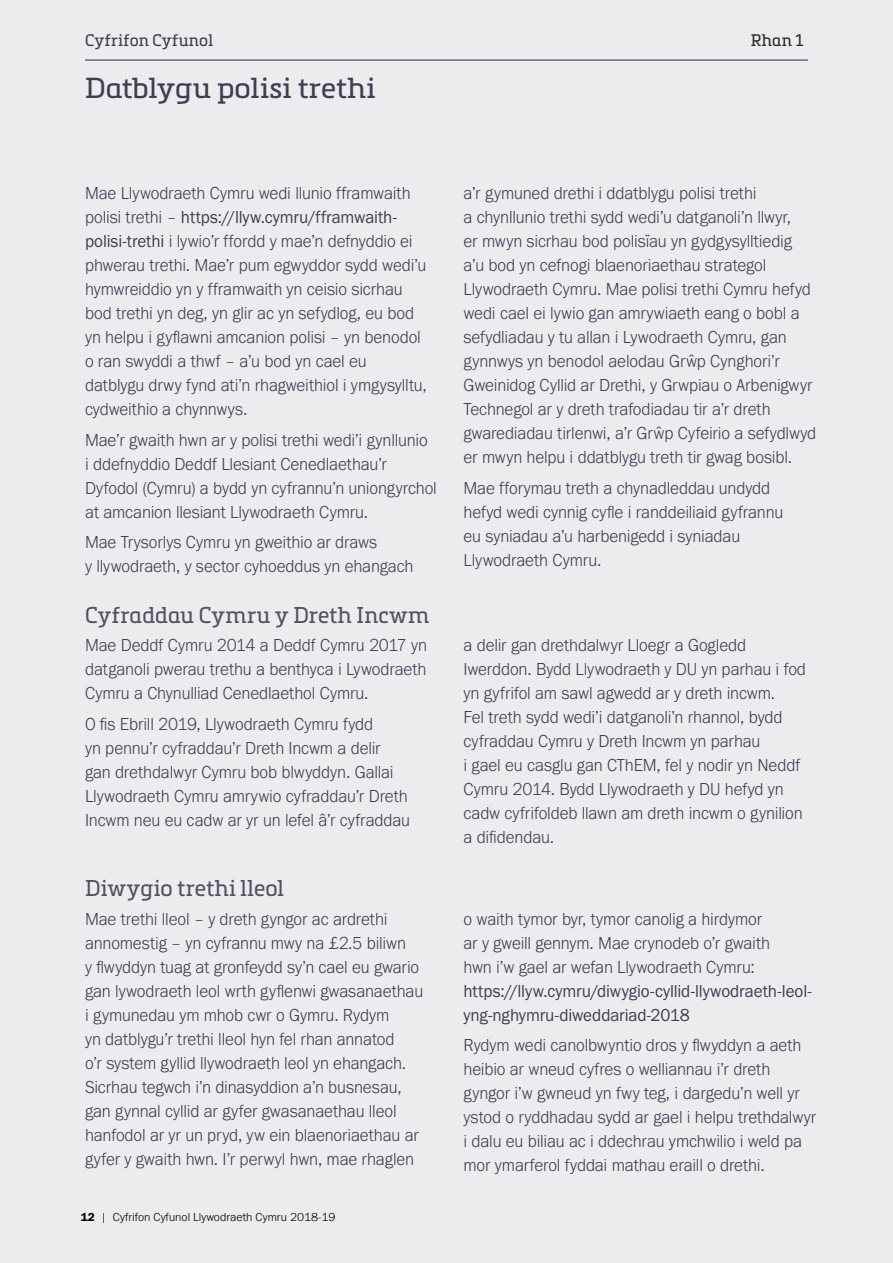
<style>
.page{position:relative;width:893px;height:1263px;background:#ececee}
.page>*{position:absolute;margin:0;border:0;box-sizing:border-box;transform-origin:0 0}
.H1_Heading{font:28.5px "Metronic Slab Pro";letter-spacing:.005em;color:#3d3e52}
.H2_Sub_heading{font:22.5px "Metronic Slab Pro";letter-spacing:.015em;color:#505163;scale:.95 1}
.Body_Text_Black{font:300 18px/24px "Franklin Gothic URW";letter-spacing:-.005em;color:#3d3e52;scale:.95 1}
.Body_Text_No_Space_A{font:300 18px/24px "Franklin Gothic URW";letter-spacing:-.005em;color:#3d3e52;scale:.95 1}
.t1{font:16.5px "Metronic Slab Pro";letter-spacing:.02em;color:#3d3e52;scale:.95 1}
.t2{font:16.5px "Metronic Slab Pro";color:#262a2d;scale:.95 1}
.t3{font:300 12px "Franklin Gothic URW";color:#000}
.s1{font-family:"Franklin Gothic URW Boo";font-weight:400}
.s2{font-family:"Franklin Gothic URW Dem";font-weight:400}
</style>
<div class="page">
<hr style="left:85px;top:60px;width:723px;height:1px;background:#3d3e52">
<p class="t1" style="left:85px;top:29px;width:136px">Cyfrifon Cyfunol</p>
<p class="t2" style="left:751px;top:29px;width:57px">Rhan 1</p>
<h1 class="H1_Heading" style="left:85px;top:67px;width:292px">Datblygu polisi trethi</h1>
<p class="Body_Text_Black" style="left:85px;top:181px;width:361px">Mae Llywodraeth Cymru wedi llunio fframwaith polisi trethi – <span class="s1">https://llyw.cymru/fframwaith&shy;polisi-trethi</span> i lywio’r ffordd y mae’n defnyddio ei phwerau trethi. Mae’r pum egwyddor sydd wedi’u hymwreiddio yn y fframwaith yn ceisio sicrhau bod trethi yn deg, yn glir ac yn sefydlog, eu bod yn helpu i gyflawni amcanion polisi – yn benodol o ran swyddi a thwf – a’u bod yn cael eu datblygu drwy fynd ati’n rhagweithiol i ymgysylltu, cydweithio a chynnwys.</p>
<p class="Body_Text_Black" style="left:85px;top:427px;width:372px">Mae’r gwaith hwn ar y polisi trethi wedi’i gynllunio<br>i ddefnyddio Deddf Llesiant Cenedlaethau’r Dyfodol (Cymru) a bydd yn cyfrannu’n uniongyrchol at amcanion llesiant Llywodraeth Cymru.</p>
<p class="Body_Text_Black" style="left:85px;top:530px;width:347px">Mae Trysorlys Cymru yn gweithio ar draws<br>y llywodraeth, y sector cyhoeddus yn ehangach</p>
<h2 class="H2_Sub_heading" style="left:85px;top:599px;width:364px">Cyfraddau Cymru y Dreth Incwm</h2>
<p class="Body_Text_Black" style="left:85px;top:633px;width:362px;text-align:justify">Mae Deddf Cymru 2014 a Deddf Cymru 2017 yn datganoli pwerau trethu a benthyca i Lywodraeth Cymru a Chynulliad Cenedlaethol Cymru.</p>
<p class="Body_Text_Black" style="left:85px;top:711px;width:344px">O fis Ebrill 2019, Llywodraeth Cymru fydd<br>yn pennu’r cyfraddau’r Dreth Incwm a delir gan drethdalwyr Cymru bob blwyddyn. Gallai Llywodraeth Cymru amrywio cyfraddau’r Dreth Incwm neu eu cadw ar yr un lefel â’r cyfraddau</p>
<p class="Body_Text_Black" style="left:463px;top:181px;width:373px">a’r gymuned drethi i ddatblygu polisi trethi<br>a chynllunio trethi sydd wedi’u datganoli’n llwyr,<br>er mwyn sicrhau bod polisïau yn gydgysylltiedig a’u bod yn cefnogi blaenoriaethau strategol Llywodraeth Cymru. Mae polisi trethi Cymru hefyd wedi cael ei lywio gan amrywiaeth eang o bobl a sefydliadau y tu allan i Lywodraeth Cymru, gan gynnwys yn benodol aelodau Grŵp Cynghori’r Gweinidog Cyllid ar Drethi, y Grwpiau o Arbenigwyr Technegol ar y dreth trafodiadau tir a’r dreth gwarediadau tirlenwi, a’r Grŵp Cyfeirio a sefydlwyd er mwyn helpu i ddatblygu treth tir gwag bosibl.</p>
<p class="Body_Text_No_Space_A" style="left:463px;top:475px;width:338px">Mae fforymau treth a chynadleddau undydd hefyd wedi cynnig cyfle i randdeiliaid gyfrannu eu syniadau a’u harbenigedd i syniadau Llywodraeth Cymru.</p>
<p class="Body_Text_Black" style="left:463px;top:633px;width:362px">a delir gan drethdalwyr Lloegr a Gogledd Iwerddon. Bydd Llywodraeth y DU yn parhau i fod yn gyfrifol am sawl agwedd ar y dreth incwm.<br>Fel treth sydd wedi’i datganoli’n rhannol, bydd cyfraddau Cymru y Dreth Incwm yn parhau<br>i gael eu casglu gan CThEM, fel y nodir yn Neddf Cymru 2014. Bydd Llywodraeth y DU hefyd yn cadw cyfrifoldeb llawn am dreth incwm o gynilion a difidendau.</p>
<h2 class="H2_Sub_heading" style="left:85px;top:872px;width:211px">Diwygio trethi lleol</h2>
<p class="Body_Text_Black" style="left:85px;top:906px;width:357px">Mae trethi lleol – y dreth gyngor ac ardrethi annomestig – yn cyfrannu mwy na £2.5 biliwn<br>y flwyddyn tuag at gronfeydd sy’n cael eu gwario gan lywodraeth leol wrth gyflenwi gwasanaethau i gymunedau ym mhob cwr o Gymru. Rydym<br>yn datblygu’r trethi lleol hyn fel rhan annatod<br>o’r system gyllid llywodraeth leol yn ehangach.<br>Sicrhau tegwch i’n dinasyddion a’n busnesau, gan gynnal cyllid ar gyfer gwasanaethau lleol hanfodol ar yr un pryd, yw ein blaenoriaethau ar gyfer y gwaith hwn. I’r perwyl hwn, mae rhaglen</p>
<p class="Body_Text_Black" style="left:463px;top:906px;width:368px">o waith tymor byr, tymor canolig a hirdymor<br>ar y gweill gennym. Mae crynodeb o’r gwaith<br>hwn i’w gael ar wefan Llywodraeth Cymru: <span class="s1">https://llyw.cymru/diwygio-cyllid-llywodraeth-leol&shy;yng-nghymru-diweddariad-2018</span></p>
<p class="Body_Text_Black" style="left:463px;top:1033px;width:373px">Rydym wedi canolbwyntio dros y flwyddyn a aeth heibio ar wneud cyfres o welliannau i’r dreth gyngor i’w gwneud yn fwy teg, i dargedu’n well yr ystod o ryddhadau sydd ar gael i helpu trethdalwyr i dalu eu biliau ac i ddechrau ymchwilio i weld pa mor ymarferol fyddai mathau eraill o drethi.</p>
<p class="t3" style="left:81px;top:1210px;width:256px"><span class="s2">12</span> | Cyfrifon Cyfunol Llywodraeth Cymru 2018-19</p>
</div>
